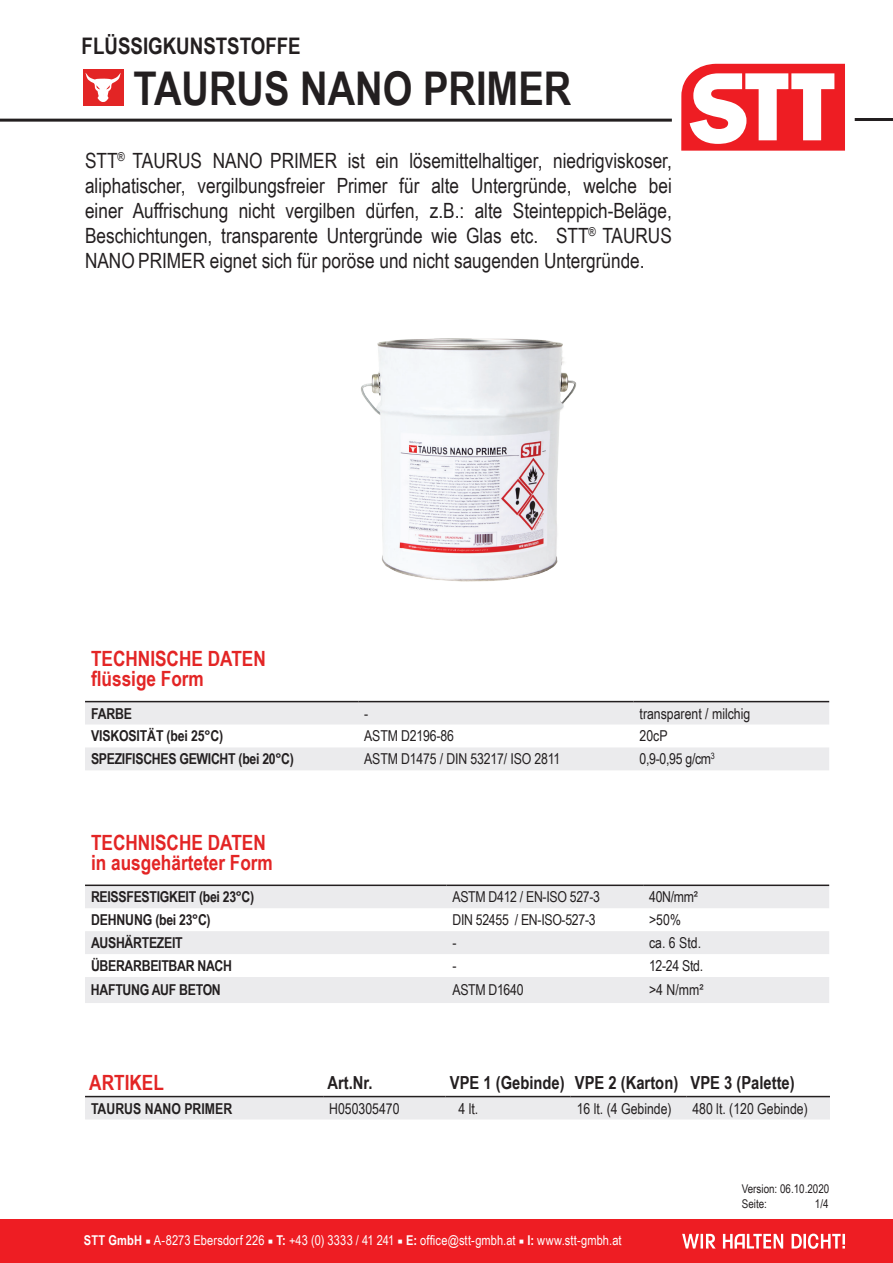
<style>
.page{position:relative;width:893px;height:1263px;background:#fff}
.page>*{position:absolute;margin:0;border:0;box-sizing:border-box;transform-origin:0 0}
.t1{font:700 46.5px "Arial Narrow";color:#231f20}
.t2{font:700 22.8px "Arial Narrow";color:#231f20}
.t3{font:21px/25.2px "Arial Narrow";color:#231f20}
.t4{font:700 21px/19.5px "Arial Narrow";color:#e32525}
.t5{font:700 18px "Arial Narrow";color:#231f20}
.t6{font:15px "Arial Narrow";letter-spacing:-.01em;color:#231f20}
.t7{font:700 15px "Arial Narrow";letter-spacing:-.02em;color:#231f20}
.t8{font:700 15px "Arial Narrow";color:#231f20}
.t9{font:13.5px "Arial Narrow";letter-spacing:.01em;color:#fff}
.t10{font:12px/15px "Arial Narrow";color:#231f20}
.s1{font-weight:700}
.s2{font-family:"Minion Pro"}
</style>
<div class="page">
<svg style="left:85px;top:702px;width:744px;height:68px;fill:#ebebed"></svg>
<hr style="left:85px;top:701px;width:273px;height:1px;background:#231f20">
<hr style="left:358px;top:701px;width:276px;height:1px;background:#231f20">
<hr style="left:634px;top:701px;width:195px;height:1px;background:#231f20">
<div style="left:85px;top:1097px;width:745px;height:22px;background:#ebebed"></div>
<hr style="left:85px;top:1096px;width:238px;height:1px;background:#231f20">
<hr style="left:323px;top:1096px;width:123px;height:1px;background:#231f20">
<hr style="left:446px;top:1096px;width:125px;height:1px;background:#231f20">
<hr style="left:571px;top:1096px;width:115px;height:1px;background:#231f20">
<hr style="left:686px;top:1096px;width:144px;height:1px;background:#231f20">
<svg style="left:85px;top:886px;width:744px;height:117px;fill:#ebebed"></svg>
<hr style="left:85px;top:884px;width:361px;height:2px;background:#231f20">
<hr style="left:446px;top:884px;width:197px;height:2px;background:#231f20">
<hr style="left:643px;top:884px;width:186px;height:2px;background:#231f20">
<hr style="left:0;top:119px;width:672px;height:3px;background:#231f20">
<hr style="left:855px;top:118px;width:38px;height:3px;background:#231f20">
<img style="left:361px;top:338px;width:216px;height:244px">
<div style="left:83px;top:69px;width:41px;height:37px;background:#e32525"></div>
<svg style="left:86px;top:73px;width:35px;height:29px"></svg>
<svg style="left:681px;top:64px;width:164px;height:87px"></svg>
<div style="left:0;top:1219px;width:893px;height:44px;background:#ee1d23"></div>
<svg style="left:682px;top:1233px;width:163px;height:16px"></svg>
<p class="t2" style="left:82px;top:29px;width:221px">FLÜSSIGKUNSTSTOFFE</p>
<h1 class="t1" style="left:134px;top:54px;width:439px">TAURUS NANO PRIMER</h1>
<p class="t3" style="left:85px;top:147px;width:588px">STT<sup>®</sup> Taurus NANO Prim er ist ein lösemittelhaltiger, niedrigviskoser, aliphatischer, vergilbungsfreier Primer für alte Untergründe, welche bei einer Auffrischung nicht vergilben dürfen, z.B.: alte Steinteppich-Beläge, Beschichtungen, transparente Untergründe wie Glas etc. STT<sup>®</sup> Taurus NANO Prim er eignet sich für poröse und nicht saugenden Untergründe.</p>
<p class="t4" style="left:91px;top:648px;width:176px">TECHNISCHE DATEN flüssige Form</p>
<p class="t7" style="left:91px;top:702px;width:43px">FARBE</p>
<p class="t6" style="left:364px;top:702px;width:6px">-</p>
<p class="t6" style="left:640px;top:702px;width:112px">transparent / milchig</p>
<p class="t7" style="left:91px;top:725px;width:134px">VISKOSITÄT (bei 25°C)</p>
<p class="t6" style="left:364px;top:725px;width:91px">ASTM D2196-86</p>
<p class="t6" style="left:640px;top:725px;width:30px">20cP</p>
<p class="t7" style="left:91px;top:748px;width:204px">SPEZIFISCHES GEWICHT (bei 20°C)</p>
<p class="t6" style="left:364px;top:748px;width:198px">ASTM D1475 / DIN 53217/ ISO 2811</p>
<p class="t6" style="left:640px;top:748px;width:77px">0,9-0,95 g/cm<sup>3</sup></p>
<p class="t4" style="left:91px;top:832px;width:183px">TECHNISCHE DATEN in ausgehärteter Form</p>
<p class="t7" style="left:91px;top:885px;width:165px">REISSFESTIGKEIT (bei 23°C)</p>
<p class="t6" style="left:452px;top:886px;width:149px">ASTM D412 / EN-ISO 527-3</p>
<p class="t6" style="left:649px;top:886px;width:50px">40N/mm²</p>
<p class="t7" style="left:91px;top:908px;width:19px">dehnung</p>
<p class="t7" style="left:155px;top:908px;width:57px">(bei 23°C)</p>
<p class="t6" style="left:452px;top:909px;width:145px">DIN 52455 / EN-ISO-527-3</p>
<p class="t6" style="left:649px;top:909px;width:33px">&gt;50%</p>
<p class="t7" style="left:91px;top:931px;width:9px">aushärtezeit</p>
<p class="t6" style="left:452px;top:932px;width:6px">-</p>
<p class="t6" style="left:649px;top:932px;width:53px">ca. 6 Std.</p>
<p class="t7" style="left:91px;top:954px;width:18px">überarbeitbar</p>
<p class="t7" style="left:197px;top:954px;width:10px">nach</p>
<p class="t6" style="left:452px;top:955px;width:6px">-</p>
<p class="t6" style="left:649px;top:955px;width:56px">12-24 Std.</p>
<p class="t7" style="left:91px;top:979px;width:10px">haftung</p>
<p class="t7" style="left:152px;top:979px;width:10px">auf</p>
<p class="t7" style="left:179px;top:979px;width:9px">beton</p>
<p class="t6" style="left:452px;top:979px;width:73px">ASTM D1640</p>
<p class="t6" style="left:649px;top:979px;width:56px">&gt;4 N/mm²</p>
<p class="t4" style="left:89px;top:1072px;width:76px">ARTIKEL</p>
<p class="t5" style="left:327px;top:1069px;width:47px">Art.Nr.</p>
<p class="t5" style="left:450px;top:1069px;width:346px">VPE 1 (Gebinde) VPE 2 (Karton) VPE 3 (Palette)</p>
<p class="t8" style="left:91px;top:1097px;width:143px">TAURUS NANO PRIMER</p>
<p class="t6" style="left:329px;top:1097px;width:72px">H050305470</p>
<p class="t6" style="left:458px;top:1097px;width:21px">4 lt.</p>
<p class="t6" style="left:577px;top:1097px;width:97px">16 lt. (4 Gebinde)</p>
<p class="t6" style="left:692px;top:1097px;width:117px">480 lt. (120 Gebinde)</p>
<p class="t9" style="left:84px;top:1230px;width:539px"><span class="s1">Stt GmbH</span> <span class="s2">■</span> A-8273 Ebersdorf 226 <span class="s2">■</span> <span class="s1">T:</span> +43 (0) 3333 / 41 241 <span class="s2">■</span> <span class="s1">E:</span> office@stt-gmbh.at <span class="s2">■</span> <span class="s1">I:</span> www.stt-gmbh.at</p>
<p class="t10" style="left:742px;top:1181px;width:89px">Version: 06.10.2020<br>Seite:</p>
<p class="t10" style="left:815px;top:1196px;width:15px">1/4</p>
</div>
